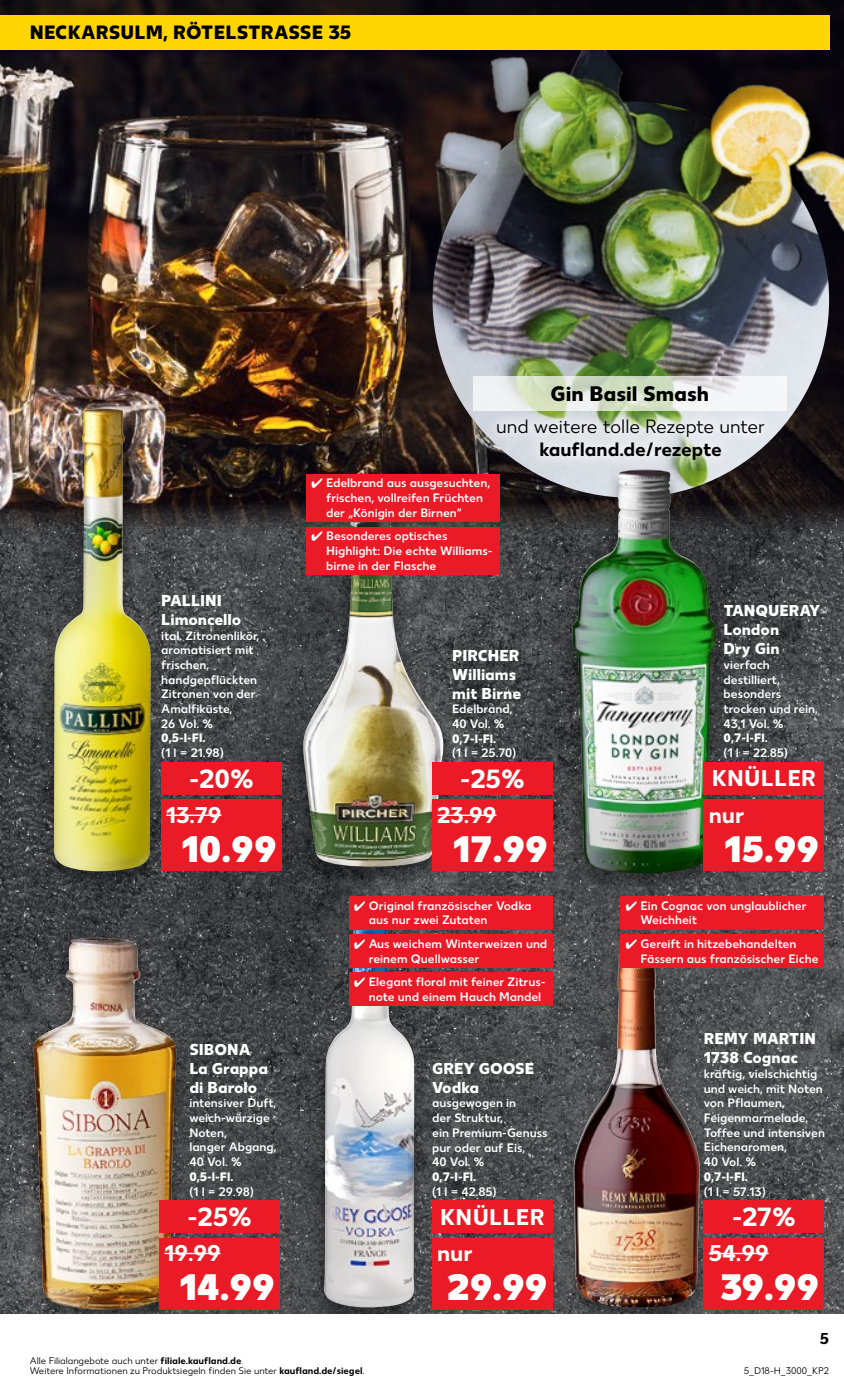
<style>
.page{position:relative;width:844px;height:1389px;background:#fff}
.page>*{position:absolute;margin:0;border:0;box-sizing:border-box;transform-origin:0 0}
.t1{font:800 36.75px "Kaufland";color:#fffffd}
.t2{font:700 26.25px "Kaufland";letter-spacing:-.005em;color:#fffffd}
.t3{font:700 22.75px/36.4px "Kaufland";letter-spacing:.005em;color:#fffffd}
.t4{font:21px "Kaufland Bold+";color:#000}
.t5{font:19.25px "Kaufland";letter-spacing:-.01em;color:#000}
.t6{font:19.25px "Kaufland Bold+";letter-spacing:.005em;color:#000}
.t7{font:700 19.25px "Kaufland";letter-spacing:-.01em;color:#000}
.t8{font:15.75px/18.9px "Kaufland Bold+";color:#fff}
.t9{font:700 15.75px "Kaufland";color:#000}
.t10{font:500 12.25px/14.7px "Kaufland";color:#fff}
.t11{font:12.25px "Kaufland Bold+";color:#fff}
.t12{font:9.62px/9.6px "Kaufland";color:#000}
.s1{font-weight:700}
</style>
<div class="page">
<img style="left:0;top:533px;width:843px;height:781px">
<img style="left:0;top:0;width:843px;height:533px">
<img style="left:400px;top:0;width:400px;height:429px">
<img style="left:649px;top:36px;width:194px;height:279px">
<img style="left:432px;top:101px;width:396px;height:397px;border-radius:198px">
<div style="left:484px;top:405px;width:293px;height:68px;background:#fff;opacity:.75"></div>
<svg style="left:473px;top:376px;width:313px;height:34px"></svg>
<div style="left:20px;top:934px;width:170px;height:399px;background:#000;opacity:.4"></div>
<img style="left:34px;top:938px;width:142px;height:371px">
<div style="left:559px;top:466px;width:170px;height:431px;background:#000;opacity:.4"></div>
<img style="left:572px;top:469px;width:143px;height:406px">
<div style="left:560px;top:948px;width:153px;height:383px;background:#000;opacity:.4"></div>
<img style="left:573px;top:952px;width:127px;height:355px">
<div style="left:40px;top:405px;width:124px;height:490px;background:#000;opacity:.4"></div>
<img style="left:53px;top:408px;width:99px;height:466px">
<div style="left:311px;top:894px;width:116px;height:437px;background:#000;opacity:.4"></div>
<img style="left:324px;top:897px;width:90px;height:411px">
<div style="left:289px;top:514px;width:167px;height:376px;background:#000;opacity:.4"></div>
<img style="left:303px;top:518px;width:141px;height:349px">
<div style="left:432px;top:1201px;width:120px;height:32px;background:#ea1b27"></div>
<div style="left:432px;top:1238px;width:120px;height:72px;background:#ea1b27"></div>
<div style="left:161px;top:762px;width:120px;height:33px;background:#ea1b27"></div>
<div style="left:161px;top:799px;width:120px;height:72px;background:#ea1b27"></div>
<hr style="left:166px;top:815px;width:55px;height:1px;background:#fffffd">
<div style="left:159px;top:1200px;width:121px;height:33px;background:#ea1b27"></div>
<div style="left:159px;top:1238px;width:121px;height:72px;background:#ea1b27"></div>
<hr style="left:164px;top:1253px;width:56px;height:1px;background:#fffffd">
<div style="left:432px;top:762px;width:120px;height:33px;background:#ea1b27"></div>
<div style="left:432px;top:799px;width:120px;height:72px;background:#ea1b27"></div>
<hr style="left:437px;top:815px;width:59px;height:1px;background:#fffffd">
<div style="left:703px;top:762px;width:120px;height:33px;background:#ea1b27"></div>
<div style="left:703px;top:799px;width:120px;height:72px;background:#ea1b27"></div>
<div style="left:703px;top:1200px;width:120px;height:33px;background:#ea1b27"></div>
<div style="left:703px;top:1238px;width:120px;height:72px;background:#ea1b27"></div>
<hr style="left:708px;top:1253px;width:60px;height:1px;background:#fffffd">
<div style="left:0;top:15px;width:828px;height:35px;background:#ffd602"></div>
<div style="left:349px;top:896px;width:203px;height:33px;background:#ea1b27"></div>
<div style="left:349px;top:934px;width:203px;height:34px;background:#ea1b27"></div>
<div style="left:349px;top:973px;width:203px;height:33px;background:#ea1b27"></div>
<div style="left:620px;top:896px;width:203px;height:33px;background:#ea1b27"></div>
<div style="left:620px;top:934px;width:203px;height:34px;background:#ea1b27"></div>
<div style="left:306px;top:474px;width:193px;height:48px;background:#ea1b27"></div>
<div style="left:306px;top:527px;width:193px;height:48px;background:#ea1b27"></div>
<div style="left:0;top:1315px;width:843px;height:74px;background:#fff"></div>
<h3 class="t6" style="left:30px;top:21px;width:323px">NECKARSULM, RÖTELSTRASSE 35</h3>
<h3 class="t4" style="left:550px;top:380px;width:160px">Gin Basil Smash</h3>
<h3 class="t5" style="left:496px;top:415px;width:270px">und weitere tolle Rezepte unter</h3>
<h3 class="t7" style="left:539px;top:438px;width:184px">kaufland.de/rezepte</h3>
<p class="t8" style="left:161px;top:591px;width:82px">PALLINI<br>Limoncello</p>
<p class="t10" style="left:161px;top:628px;width:100px">ital. Zitronenlikör, aromatisiert mit frischen, handgepflückten<br>Zitronen von der<br>Amalfiküste,<br>26 Vol. %</p>
<p class="t11" style="left:161px;top:731px;width:46px">0,5-l-Fl.</p>
<p class="t10" style="left:161px;top:746px;width:64px">(1 l = 21.98)</p>
<h2 class="t2" style="left:189px;top:763px;width:66px">-20%</h2>
<h3 class="t3" style="left:166px;top:797px;width:57px">13.79</h3>
<h1 class="t1" style="left:181px;top:826px;width:97px">10.99</h1>
<p class="t8" style="left:189px;top:1040px;width:80px">SIBONA<br>La Grappa di Barolo</p>
<p class="t10" style="left:189px;top:1096px;width:89px">intensiver Duft, weich-würzige<br>Noten,<br>langer Abgang,<br>40 Vol. %</p>
<p class="t11" style="left:189px;top:1169px;width:46px">0,5-l-Fl.</p>
<p class="t10" style="left:189px;top:1184px;width:66px">(1 l = 29.98)</p>
<h2 class="t2" style="left:187px;top:1201px;width:66px">-25%</h2>
<h3 class="t3" style="left:164px;top:1235px;width:58px">19.99</h3>
<h1 class="t1" style="left:179px;top:1264px;width:97px">14.99</h1>
<p class="t10" style="left:326px;top:476px;width:165px;text-indent:-15px">✓ Edelbrand aus ausgesuchten, frischen, vollreifen Früchten der „Königin der Birnen“</p>
<p class="t10" style="left:326px;top:529px;width:168px;text-indent:-15px">✓ Besonderes optisches<br>Highlight: Die echte Williams&shy;birne in der Flasche</p>
<p class="t8" style="left:452px;top:646px;width:71px">PIRCHER<br>Williams mit Birne</p>
<p class="t10" style="left:452px;top:702px;width:62px">Edelbrand,<br>40 Vol. %</p>
<p class="t11" style="left:452px;top:731px;width:46px">0,7-l-Fl.</p>
<p class="t10" style="left:452px;top:746px;width:66px">(1 l = 25.70)</p>
<h2 class="t2" style="left:460px;top:763px;width:66px">-25%</h2>
<h3 class="t3" style="left:437px;top:797px;width:61px">23.99</h3>
<h1 class="t1" style="left:452px;top:826px;width:96px">17.99</h1>
<p class="t10" style="left:369px;top:898px;width:164px;text-indent:-15px">✓ Original französischer Vodka aus nur zwei Zutaten</p>
<p class="t10" style="left:369px;top:937px;width:180px;text-indent:-15px">✓ Aus weichem Winterweizen und reinem Quellwasser</p>
<p class="t10" style="left:369px;top:975px;width:178px;text-indent:-15px">✓ Elegant floral mit feiner Zitrus&shy;note und einem Hauch Mandel</p>
<p class="t8" style="left:432px;top:1059px;width:104px">GREY GOOSE<br>Vodka</p>
<p class="t10" style="left:432px;top:1096px;width:117px">ausgewogen in<br>der Struktur,<br>ein Premium-Genuss pur oder auf Eis,<br>40 Vol. %</p>
<p class="t11" style="left:432px;top:1169px;width:46px">0,7-l-Fl.</p>
<p class="t10" style="left:432px;top:1184px;width:66px">(1 l = 42.85)</p>
<h3 class="t3" style="left:437px;top:1199px;width:109px">KNÜLLER nur</h3>
<h1 class="t1" style="left:447px;top:1264px;width:102px">29.99</h1>
<p class="t12" style="left:30px;top:1357px;width:336px">Alle Filialangebote auch unter <span class="s1">filiale.kaufland.de</span>.<br>Weitere Informationen zu Produktsiegeln finden Sie unter <span class="s1">kaufland.de/siegel</span>.</p>
<p class="t8" style="left:723px;top:602px;width:99px">TANQUERAY<br>London<br>Dry Gin</p>
<p class="t10" style="left:723px;top:658px;width:96px">vierfach destilliert, besonders trocken und rein,<br>43,1 Vol. %</p>
<p class="t11" style="left:723px;top:731px;width:46px">0,7-l-Fl.</p>
<p class="t10" style="left:723px;top:746px;width:66px">(1 l = 22.85)</p>
<h3 class="t3" style="left:708px;top:761px;width:109px">KNÜLLER nur</h3>
<h1 class="t1" style="left:724px;top:826px;width:96px">15.99</h1>
<p class="t10" style="left:640px;top:898px;width:167px;text-indent:-15px">✓ Ein Cognac von unglaublicher<br>Weichheit</p>
<p class="t10" style="left:640px;top:937px;width:179px;text-indent:-15px">✓ Gereift in hitzebehandelten<br>Fässern aus französischer Eiche</p>
<p class="t8" style="left:703px;top:1030px;width:114px">REMY MARTIN<br>1738 Cognac</p>
<p class="t10" style="left:703px;top:1067px;width:123px">kräftig, vielschichtig und weich, mit Noten von Pflaumen,<br>Feigenmarmelade,<br>Toffee und intensiven<br>Eichenaromen,<br>40 Vol. %</p>
<p class="t11" style="left:703px;top:1169px;width:46px">0,7-l-Fl.</p>
<p class="t10" style="left:703px;top:1184px;width:63px">(1 l = 57.13)</p>
<h2 class="t2" style="left:732px;top:1201px;width:65px">-27%</h2>
<h3 class="t3" style="left:708px;top:1235px;width:61px">54.99</h3>
<h1 class="t1" style="left:720px;top:1264px;width:100px">39.99</h1>
<p class="t9" style="left:819px;top:1329px;width:11px">5</p>
<p class="t12" style="left:743px;top:1366px;width:87px">5_D18-H_3000_KP2</p>
</div>
